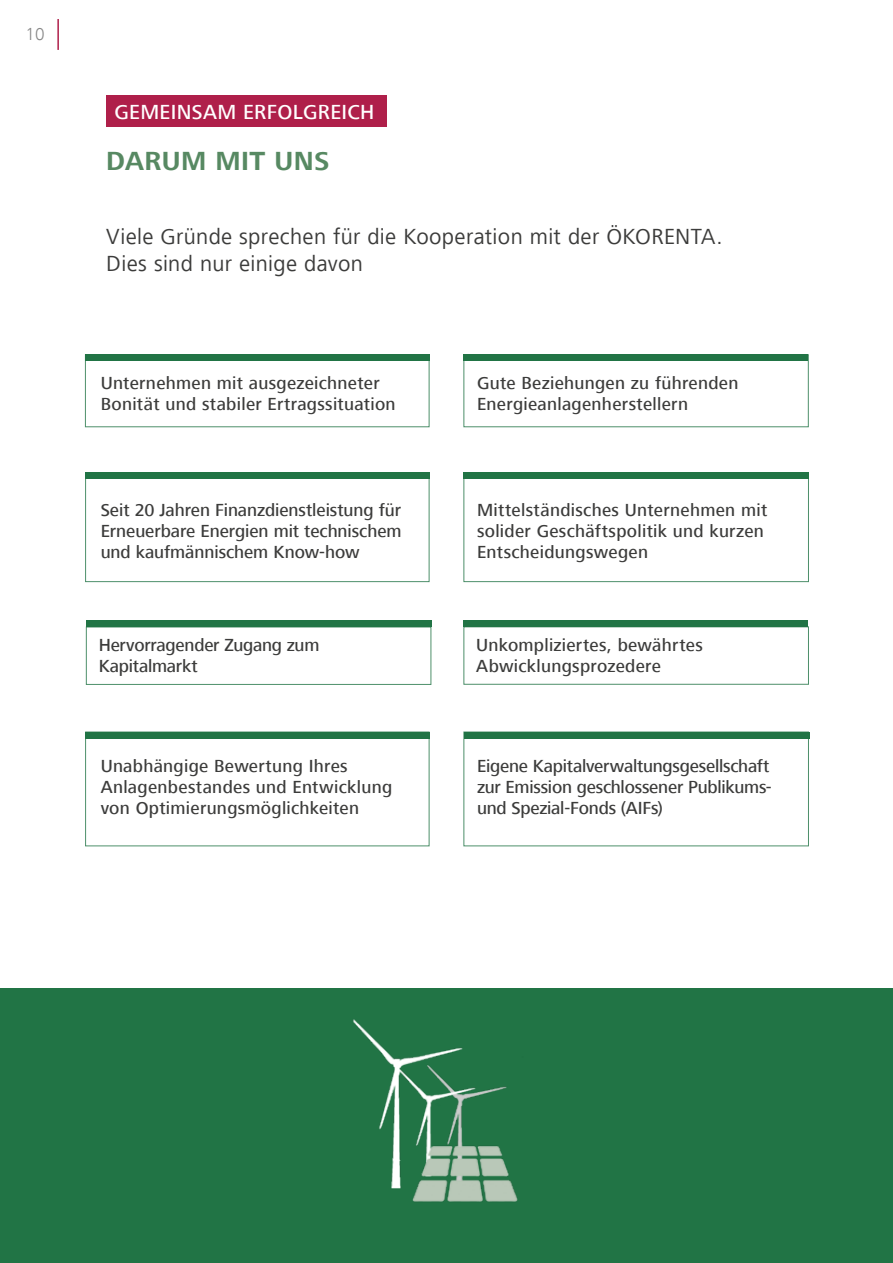
<style>
.page{position:relative;width:893px;height:1263px;background:#fff}
.page>*{position:absolute;margin:0;border:0;box-sizing:border-box;transform-origin:0 0}
.t1{font:700 27px "Frutiger Next LT";letter-spacing:.02em;color:#578962}
.t2{font:22.5px/27px "Frutiger Next LT";letter-spacing:.015em;color:#3c3c3b}
.t3{font:500 21px "Frutiger Next LT";letter-spacing:.015em;color:#fff}
.t4{font:500 18px/21px "Frutiger Next LT";letter-spacing:.015em;color:#3c3c3b}
.t5{font:500 18px/21px "Frutiger Next LT";letter-spacing:-.015em;color:#3c3c3b}
.t6{font:300 18px "Frutiger Next LT";color:#878787}
</style>
<div class="page">
<hr style="left:57px;top:19px;width:2px;height:31px;background:#af1f4a">
<div style="left:0;top:989px;width:893px;height:274px;background:#217445"></div>
<div style="left:463px;top:626px;width:346px;height:59px;background:#fff;border:1px solid #217445"></div>
<div style="left:86px;top:627px;width:345px;height:58px;background:#fff;border:1px solid #217445"></div>
<div style="left:86px;top:732px;width:343px;height:6px;background:#217445"></div>
<div style="left:86px;top:473px;width:343px;height:6px;background:#217445"></div>
<div style="left:85px;top:354px;width:344px;height:6px;background:#217445"></div>
<div style="left:463px;top:620px;width:345px;height:6px;background:#217445"></div>
<div style="left:87px;top:621px;width:344px;height:6px;background:#217445"></div>
<div style="left:465px;top:732px;width:344px;height:6px;background:#217445"></div>
<div style="left:463px;top:473px;width:346px;height:6px;background:#217445"></div>
<div style="left:463px;top:354px;width:345px;height:6px;background:#217445"></div>
<img style="left:353px;top:1019px;width:165px;height:183px">
<div style="left:106px;top:95px;width:281px;height:32px;background:#af1f4a"></div>
<p class="t6" style="left:26px;top:24px;width:21px">10</p>
<p class="t3" style="left:114px;top:100px;width:261px">GEMEINSAM ERFOLGREICH</p>
<h1 class="t1" style="left:106px;top:145px;width:224px">DARUM MIT UNS</h1>
<p class="t2" style="left:106px;top:223px;width:618px">Viele Gründe sprechen für die Kooperation mit der ÖKORENTA.<br>Dies sind nur einige davon</p>
<p class="t4" style="left:101px;top:373px;width:296px">Unternehmen mit ausgezeichneter<br>Bonität und stabiler Ertragssituation</p>
<p class="t4" style="left:477px;top:373px;width:263px">Gute Beziehungen zu führenden<br>Energieanlagenherstellern</p>
<p class="t4" style="left:101px;top:499px;width:302px;text-align:justify">Seit 20 Jahren Finanzdienstleistung für Erneuerbare Energien mit technischem und kaufmännischem Know-how</p>
<p class="t4" style="left:477px;top:499px;width:292px">Mittelständisches Unternehmen mit solider Geschäftspolitik und kurzen<br>Entscheidungswegen</p>
<p class="t5" style="left:99px;top:634px;width:222px">Hervorragender Zugang zum<br>Kapitalmarkt</p>
<p class="t4" style="left:476px;top:634px;width:228px">Unkompliziertes, bewährtes<br>Abwicklungsprozedere</p>
<p class="t4" style="left:101px;top:756px;width:293px">Unabhängige Bewertung Ihres<br>Anlagenbestandes und Entwicklung von Optimierungsmöglichkeiten</p>
<p class="t5" style="left:477px;top:756px;width:296px">Eigene Kapitalverwaltungsgesellschaft zur Emission geschlossener Publikums&shy;und Spezial-Fonds (AIFs)</p>
</div>
